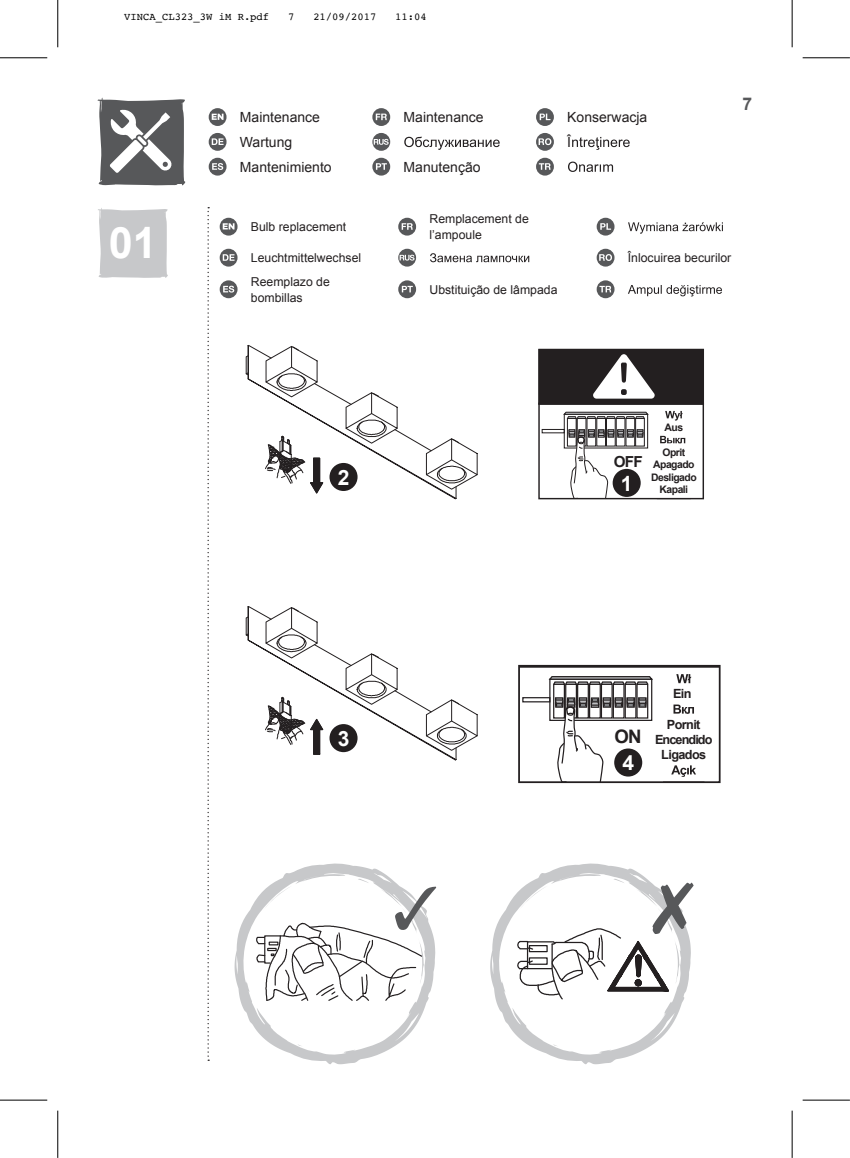
<style>
.page{position:relative;width:850px;height:1158px;background:#fff}
.page>*{position:absolute;margin:0;border:0;box-sizing:border-box;transform-origin:0 0}
.t1{font:700 43.23px "Arial";color:#fff}
.t2{font:700 21px "Arial";color:#fff}
.t3{font:700 18.55px "Arial";color:#231f20}
.t4{font:700 17.5px "Arial";color:#57585a}
.t5{font:700 15.22px "Arial";color:#231f20}
.t6{font:14px "Arial";color:#231f20}
.t7{font:700 12.6px/15.2px "Arial";letter-spacing:-.05em;color:#231f20;text-align:center}
.t8{font:12.25px/15.8px "Arial";color:#231f20}
.t9{font:10.5px "Courier";color:#000}
.t10{font:700 10.33px/12.4px "Arial";letter-spacing:-.05em;color:#231f20;text-align:center}
</style>
<div class="page">
<svg style="left:676px;top:674px;width:15px;height:9px"></svg>
<svg style="left:673px;top:704px;width:21px;height:9px"></svg>
<svg style="left:671px;top:765px;width:25px;height:12px"></svg>
<div style="left:518px;top:665px;width:202px;height:118px;border:2px solid #231f20"></div>
<svg style="left:521px;top:676px;width:133px;height:108px"></svg>
<hr style="left:663px;top:781px;width:41px;height:1px;background:#231f20">
<svg style="left:665px;top:411px;width:17px;height:9px"></svg>
<svg style="left:660px;top:436px;width:25px;height:7px"></svg>
<div style="left:539px;top:349px;width:164px;height:55px;background:#231f20"></div>
<div style="left:538px;top:349px;width:166px;height:55px;border:1px solid #231f20"></div>
<svg style="left:593px;top:354px;width:61px;height:44px"></svg>
<div style="left:538px;top:402px;width:166px;height:97px;border:1px solid #231f20"></div>
<svg style="left:541px;top:411px;width:109px;height:89px"></svg>
<hr style="left:657px;top:498px;width:34px;height:1px;background:#231f20">
<div style="left:612px;top:469px;width:29px;height:28px;background:#231f20;border-radius:50%"></div>
<div style="left:614px;top:748px;width:28px;height:28px;background:#231f20;border-radius:50%"></div>
<svg style="left:98px;top:208px;width:70px;height:70px;background:#cbccce"></svg>
<svg style="left:207px;top:207px;width:2px;height:853px"></svg>
<svg style="left:209px;top:108px;width:17px;height:18px"></svg>
<svg style="left:372px;top:108px;width:18px;height:18px"></svg>
<svg style="left:536px;top:108px;width:18px;height:18px"></svg>
<svg style="left:209px;top:133px;width:17px;height:18px"></svg>
<svg style="left:372px;top:133px;width:18px;height:18px"></svg>
<svg style="left:404px;top:137px;width:96px;height:13px"></svg>
<svg style="left:536px;top:133px;width:18px;height:18px"></svg>
<svg style="left:572px;top:137px;width:58px;height:13px"></svg>
<svg style="left:209px;top:158px;width:17px;height:18px"></svg>
<svg style="left:372px;top:158px;width:18px;height:18px"></svg>
<svg style="left:536px;top:158px;width:18px;height:18px"></svg>
<svg style="left:568px;top:161px;width:45px;height:11px"></svg>
<svg style="left:220px;top:218px;width:17px;height:17px"></svg>
<svg style="left:398px;top:218px;width:18px;height:17px"></svg>
<svg style="left:596px;top:218px;width:18px;height:17px"></svg>
<svg style="left:628px;top:222px;width:95px;height:12px"></svg>
<svg style="left:220px;top:249px;width:17px;height:17px"></svg>
<svg style="left:398px;top:249px;width:18px;height:17px"></svg>
<svg style="left:430px;top:253px;width:99px;height:9px"></svg>
<svg style="left:596px;top:249px;width:18px;height:17px"></svg>
<svg style="left:220px;top:280px;width:17px;height:18px"></svg>
<svg style="left:398px;top:280px;width:18px;height:18px"></svg>
<svg style="left:596px;top:280px;width:18px;height:18px"></svg>
<svg style="left:628px;top:285px;width:94px;height:11px"></svg>
<svg style="left:97px;top:98px;width:89px;height:88px"></svg>
<svg style="left:234px;top:863px;width:149px;height:201px"></svg>
<svg style="left:490px;top:863px;width:149px;height:201px"></svg>
<svg style="left:498px;top:873px;width:196px;height:181px"></svg>
<svg style="left:243px;top:873px;width:193px;height:181px"></svg>
<svg style="left:245px;top:345px;width:233px;height:154px"></svg>
<svg style="left:245px;top:606px;width:233px;height:154px"></svg>
<hr style="left:0;top:57px;width:47px;height:1px;background:#000">
<hr style="left:802px;top:57px;width:48px;height:1px;background:#000">
<hr style="left:0;top:1099px;width:47px;height:1px;background:#000">
<hr style="left:802px;top:1099px;width:48px;height:1px;background:#000">
<hr style="left:57px;top:0;width:1px;height:47px;background:#000">
<hr style="left:57px;top:1110px;width:1px;height:47px;background:#000">
<hr style="left:792px;top:0;width:1px;height:47px;background:#000">
<hr style="left:792px;top:1110px;width:1px;height:47px;background:#000">
<p class="t9" style="left:124px;top:9px;width:146px">VINCA_CL323_3W iM R.pdf</p>
<p class="t9" style="left:288px;top:9px;width:8px">7</p>
<p class="t9" style="left:313px;top:9px;width:65px">21/09/2017</p>
<p class="t9" style="left:395px;top:9px;width:33px">11:04</p>
<h1 class="t1" style="left:109px;top:214px;width:50px">01</h1>
<p class="t6" style="left:240px;top:108px;width:82px">Maintenance</p>
<p class="t6" style="left:404px;top:108px;width:82px">Maintenance</p>
<p class="t6" style="left:567px;top:108px;width:82px">Konserwacja</p>
<p class="t6" style="left:240px;top:133px;width:54px">Wartung</p>
<p class="t6" style="left:567px;top:133px;width:5px">Î</p>
<p class="t6" style="left:240px;top:158px;width:93px">Mantenimiento</p>
<p class="t6" style="left:404px;top:158px;width:79px">Manutenção</p>
<h3 class="t4" style="left:742px;top:93px;width:11px">7</h3>
<p class="t8" style="left:251px;top:219px;width:97px">Bulb replacement</p>
<p class="t8" style="left:429px;top:211px;width:101px">Remplacement de l’ampoule</p>
<p class="t8" style="left:251px;top:250px;width:112px">Leuchtmittelwechsel</p>
<p class="t8" style="left:628px;top:250px;width:105px">Înlocuirea becurilor</p>
<p class="t8" style="left:251px;top:274px;width:80px">Reemplazo de bombillas</p>
<p class="t8" style="left:429px;top:282px;width:129px">Ubstituição de lâmpada</p>
<h2 class="t2" style="left:338px;top:463px;width:13px">2</h2>
<p class="t5" style="left:614px;top:451px;width:30px">OFF</p>
<h2 class="t2" style="left:621px;top:469px;width:13px">1</h2>
<p class="t10" style="left:664px;top:421px;width:20px">Aus</p>
<p class="t10" style="left:651px;top:446px;width:47px">Oprit<br>Apagado<br>Desligado<br>Kapali</p>
<h2 class="t2" style="left:338px;top:724px;width:13px">3</h2>
<h3 class="t3" style="left:614px;top:724px;width:28px">ON</h3>
<h2 class="t2" style="left:622px;top:749px;width:13px">4</h2>
<p class="t7" style="left:673px;top:686px;width:20px">Ein</p>
<p class="t7" style="left:655px;top:717px;width:59px">Pornit<br>Encendido<br>Ligados</p>
</div>
